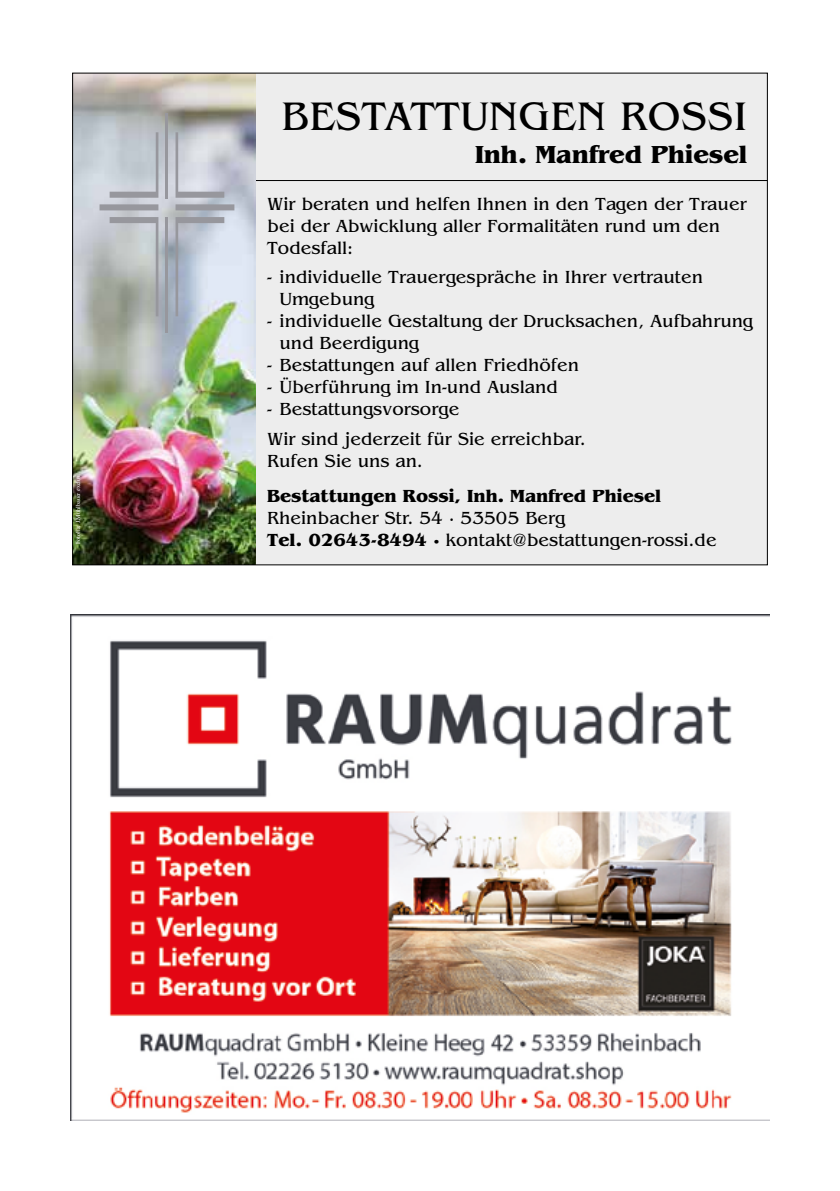
<style>
.page{position:relative;width:840px;height:1191px;background:#fff}
.page>*{position:absolute;margin:0;border:0;box-sizing:border-box;transform-origin:0 0}
.t1{font:41.6px "Benguiat";letter-spacing:.01em;color:#000}
.t2{font:700 25.8px "Benguiat";color:#000}
.t3{font:18.4px/22px "Benguiat";color:#000}
.t4{font:700 18.4px "Benguiat";color:#000}
.t5{font:6.2px "Times";color:#fff}
.s1{font-weight:700}
</style>
<div class="page">
<div style="left:255px;top:73px;width:512px;height:492px;background:#ededed"></div>
<hr style="left:237px;top:180px;width:530px;height:1px;background:#000">
<img style="left:74px;top:75px;width:182px;height:488px">
<hr style="left:165px;top:114px;width:3px;height:85px;background:#97979d">
<hr style="left:165px;top:218px;width:3px;height:115px;background:#97979d">
<svg style="left:175px;top:132px;width:59px;height:184px;background:#c4cad3"></svg>
<svg style="left:99px;top:132px;width:59px;height:184px;background:#b8bdbf"></svg>
<img style="left:71px;top:614px;width:697px;height:506px">
<p class="t5" style="left:72px;top:544px;width:72px;rotate:-90deg">Fotolia: J.Mühlbauer exclus.</p>
<h1 class="t1" style="left:281px;top:93px;width:467px">BeSTATTUnGen ROSSI</h1>
<h2 class="t2" style="left:475px;top:139px;width:274px">Inh. Manfred Phiesel</h2>
<p class="t3" style="left:267px;top:193px;width:480px">Wir beraten und helfen Ihnen in den Tagen der Trauer bei der Abwicklung aller Formalitäten rund um den<br>Todesfall:</p>
<p class="t3" style="left:279px;top:265px;width:425px;text-indent:-12px">- individuelle Trauergespräche in Ihrer vertrauten<br>Umgebung</p>
<p class="t3" style="left:279px;top:309px;width:474px;text-indent:-12px">- individuelle Gestaltung der Drucksachen, Aufbahrung und Beerdigung</p>
<p class="t3" style="left:267px;top:354px;width:313px">- Bestattungen auf allen Friedhöfen</p>
<p class="t3" style="left:267px;top:376px;width:292px">- Überführung im In-und Ausland</p>
<p class="t3" style="left:267px;top:394px;width:320px;line-height:30.2px">- Bestattungsvorsorge<br>Wir sind jederzeit für Sie erreichbar.</p>
<p class="t3" style="left:267px;top:450px;width:157px">Rufen Sie uns an.</p>
<p class="t4" style="left:267px;top:484px;width:395px">Bestattungen Rossi, Inh. Manfred Phiesel</p>
<p class="t3" style="left:267px;top:506px;width:450px">Rheinbacher Str. 54 · 53505 Berg<br><span class="s1">Tel. 02643-8494 ·</span> kontakt@bestattungen-rossi.de</p>
</div>
